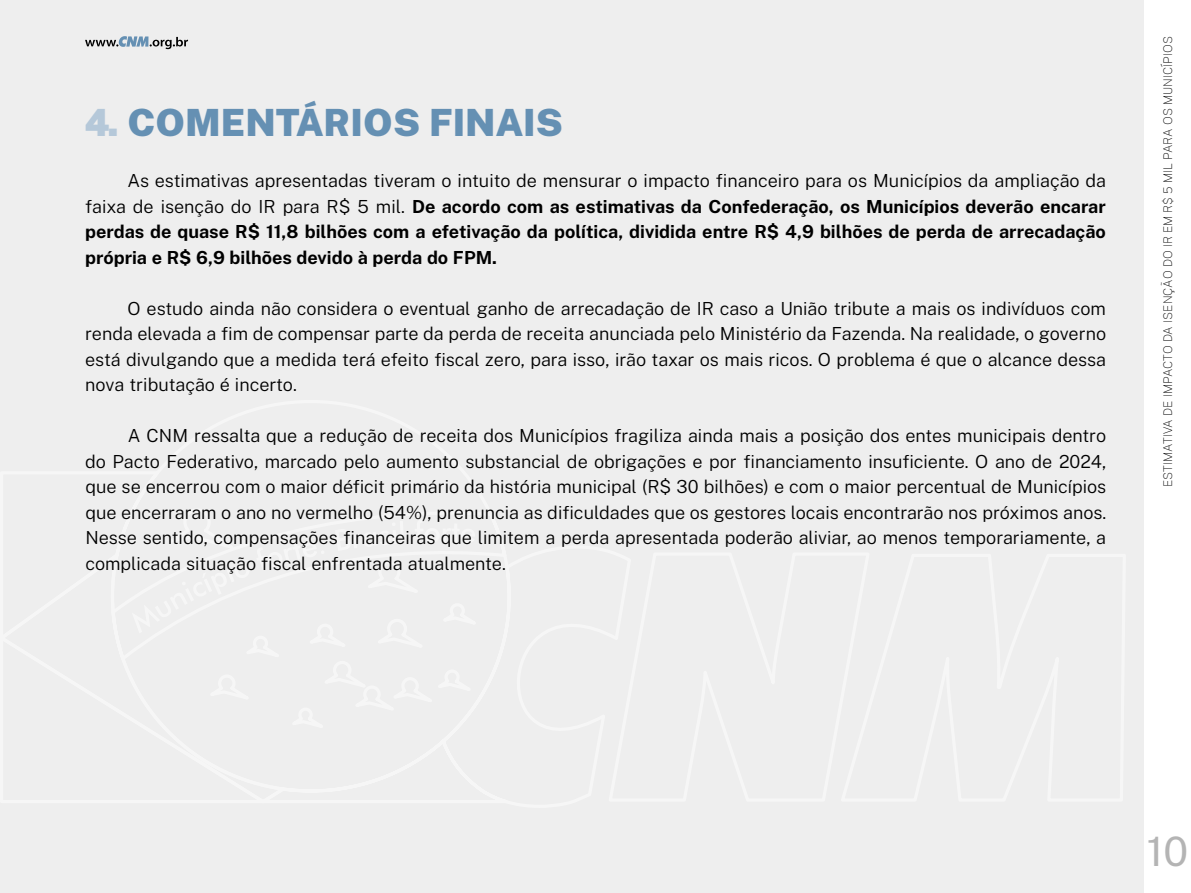
<style>
.page{position:relative;width:1191px;height:893px;background:#eee}
.page>*{position:absolute;margin:0;border:0;box-sizing:border-box;transform-origin:0 0}
.t1{font:40.5px "Public Sans";color:#b4b4b4}
.t2{font:900 37.5px "Public Sans";color:#6590b3}
.t3{font:300 18px/25.5px "Public Sans";color:#000;text-align:justify}
.t4{font:700 18px/25.5px "Public Sans";color:#000;text-align:justify}
.t5{font:100 12px "Public Sans";color:#000}
.s1{color:#b5c8d9}
.s2{font-weight:300}
</style>
<div class="page">
<div style="left:1144px;top:0;width:47px;height:893px;background:#fff"></div>
<svg style="left:85px;top:36px;width:103px;height:13px"></svg>
<h2 class="t2" style="left:85px;top:99px;width:479px"><span class="s1">4.</span> COMENTÁRIOS FINAIS</h2>
<p class="t4" style="left:85px;top:167px;width:1022px;text-indent:42px"><span class="s2">As estimativas apresentadas tiveram o intuito de mensurar o impacto financeiro para os Municípios da ampliação da faixa de isenção do IR para R$ 5 mil.</span> De acordo com as estimativas da Confederação, os Municípios deverão encarar perdas de quase R$ 11,8 bilhões com a efetivação da política, dividida entre R$ 4,9 bilhões de perda de arrecadação própria e R$ 6,9 bilhões devido à perda do FPM.</p>
<p class="t3" style="left:85px;top:294px;width:1022px;text-indent:43px">O estudo ainda não considera o eventual ganho de arrecadação de IR caso a União tribute a mais os indivíduos com renda elevada a fim de compensar parte da perda de receita anunciada pelo Ministério da Fazenda. Na realidade, o governo está divulgando que a medida terá efeito fiscal zero, para isso, irão taxar os mais ricos. O problema é que o alcance dessa nova tributação é incerto.</p>
<p class="t3" style="left:85px;top:422px;width:1022px;text-indent:43px">A CNM ressalta que a redução de receita dos Municípios fragiliza ainda mais a posição dos entes municipais dentro do Pacto Federativo, marcado pelo aumento substancial de obrigações e por financiamento insuficiente. O ano de 2024, que se encerrou com o maior déficit primário da história municipal (R$ 30 bilhões) e com o maior percentual de Municípios que encerraram o ano no vermelho (54%), prenuncia as dificuldades que os gestores locais encontrarão nos próximos anos.<br>Nesse sentido, compensações financeiras que limitem a perda apresentada poderão aliviar, ao menos temporariamente, a complicada situação fiscal enfrentada atualmente.</p>
<p class="t5" style="left:1160px;top:487px;width:452px;rotate:-90deg">ESTIMATIVA DE IMPACTO DA ISENÇÃO DO IR EM R$ 5 MIL PARA OS MUNICÍPIOS</p>
<h1 class="t1" style="left:1147px;top:823px;width:43px">10</h1>
</div>
